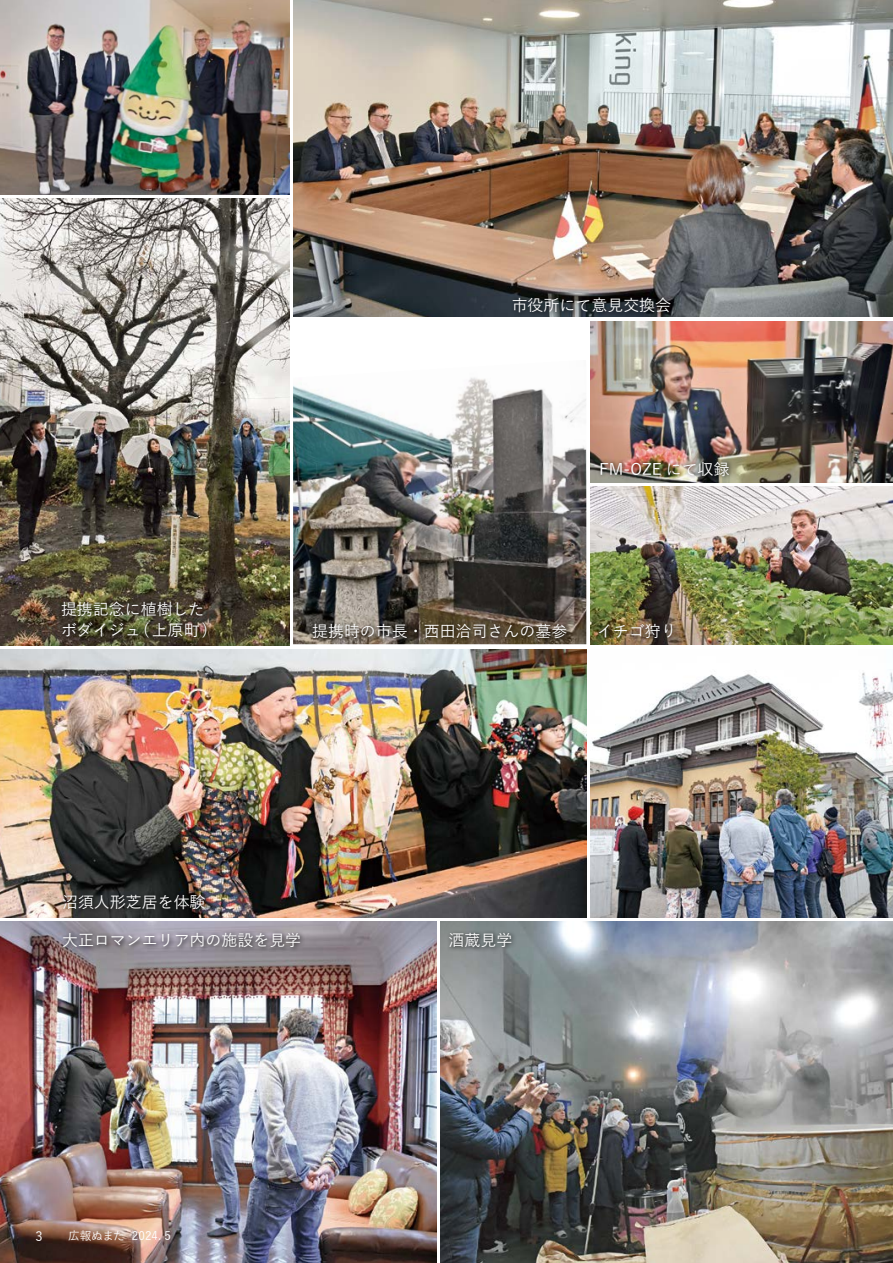
<style>
.page{position:relative;width:893px;height:1263px;background:#fff}
.page>*{position:absolute;margin:0;border:0;box-sizing:border-box;transform-origin:0 0}
.t1{font:500 15.9px/21.3px "Yu Gothic";color:#fff}
.t2{font:500 12.75px "Yu Gothic";color:#fff}
.t3{font:500 11.7px "Yu Gothic";letter-spacing:-.01em;color:#fff}
</style>
<div class="page">
<img style="left:0;top:922px;width:436px;height:341px">
<img style="left:293px;top:0;width:600px;height:317px">
<img style="left:293px;top:377px;width:293px;height:267px">
<img style="left:0;top:199px;width:289px;height:446px">
<img style="left:441px;top:922px;width:452px;height:341px">
<img style="left:0;top:649px;width:586px;height:268px">
<div style="left:60px;top:929px;width:245px;height:23px;background:#000;opacity:.8"></div>
<div style="left:446px;top:929px;width:71px;height:23px;background:#000;opacity:.8"></div>
<div style="left:60px;top:891px;width:150px;height:23px;background:#000;opacity:.8"></div>
<div style="left:310px;top:620px;width:261px;height:23px;background:#000;opacity:.8"></div>
<div style="left:509px;top:294px;width:167px;height:23px;background:#000;opacity:.8"></div>
<div style="left:58px;top:598px;width:154px;height:44px;background:#000;opacity:.8"></div>
<img style="left:591px;top:321px;width:302px;height:161px">
<img style="left:591px;top:486px;width:302px;height:158px">
<div style="left:596px;top:620px;width:81px;height:23px;background:#000;opacity:.8"></div>
<div style="left:597px;top:458px;width:137px;height:23px;background:#000;opacity:.8"></div>
<img style="left:0;top:0;width:289px;height:195px">
<img style="left:591px;top:672px;width:302px;height:245px">
<p class="t1" style="left:512px;top:293px;width:161px">市役所にて意見交換会</p>
<p class="t1" style="left:61px;top:596px;width:149px">提携記念に植樹したボダイジュ ( 上原町 )</p>
<p class="t1" style="left:599px;top:456px;width:132px">FM-OZE にて収録</p>
<p class="t1" style="left:312px;top:618px;width:257px">提携時の市長・西田洽司さんの墓参</p>
<p class="t1" style="left:597px;top:618px;width:81px">イチゴ狩り</p>
<p class="t1" style="left:62px;top:889px;width:145px">沼須人形芝居を体験</p>
<p class="t1" style="left:62px;top:927px;width:241px">大正ロマンエリア内の施設を見学</p>
<p class="t1" style="left:449px;top:927px;width:65px">酒蔵見学</p>
<p class="t2" style="left:35px;top:1225px;width:9px">3</p>
<p class="t3" style="left:68px;top:1225px;width:105px">広報ぬまた 2024. 5</p>
</div>
